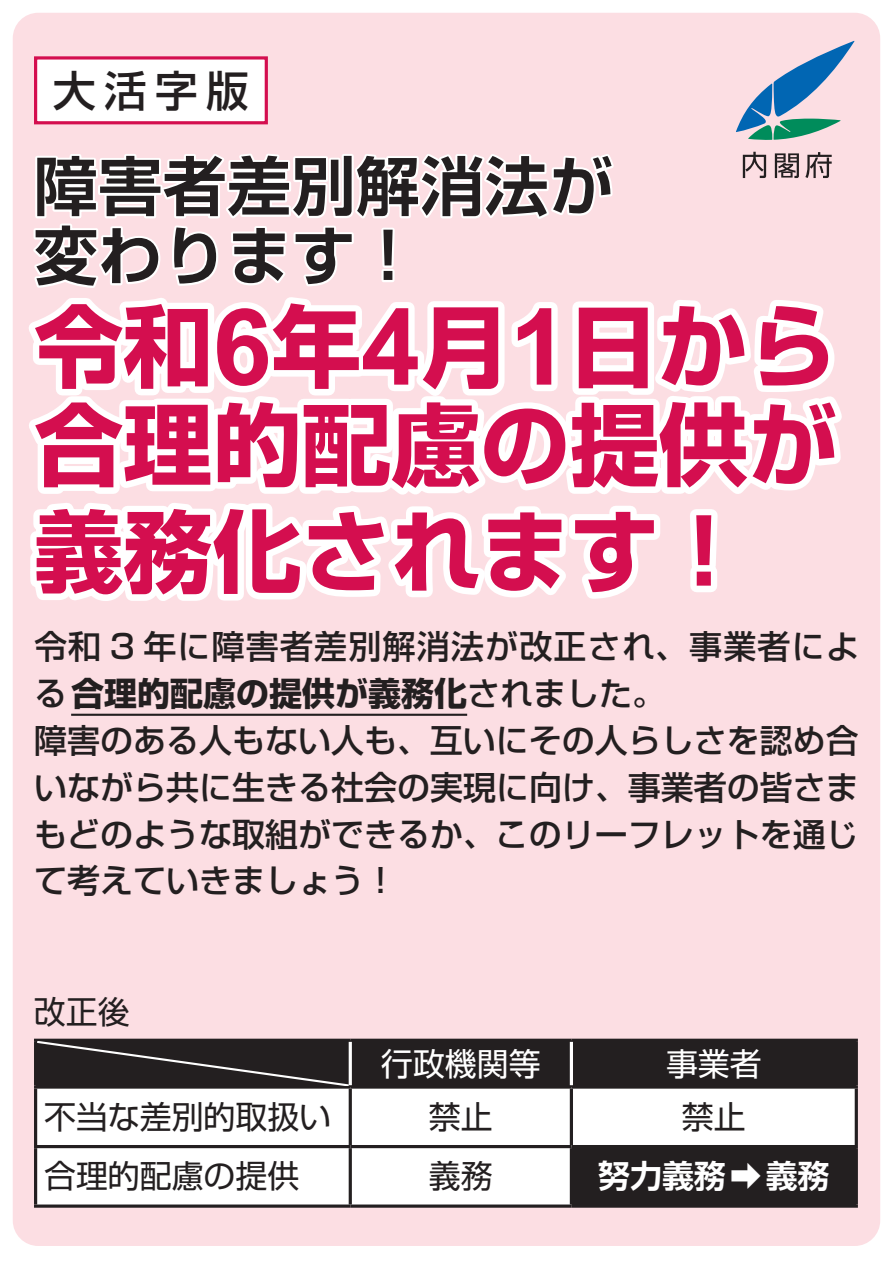
<style>
.page{position:relative;width:893px;height:1263px;background:#fff}
.page>*{position:absolute;margin:0;border:0;box-sizing:border-box;transform-origin:0 0}
.t1{font:700 89.25px/98.2px "Shin Go Pro";color:#d40e4f}
.t2{font:700 63.75px/69.6px "Shin Go Pro De";letter-spacing:.01em;color:#231f20}
.t3{font:500 42.45px "Shin Go Pro";color:#231f20}
.t4{font:500 33px/46.8px "Shin Go Pro";color:#231f20}
.t5{font:31.95px "Shin Go Pro";color:#231f20}
.t6{font:31.95px "Shin Go Pro";color:#fff}
.t7{font:700 31.95px "Shin Go Pro De";color:#fff}
.s1{font-family:"Arial";font-size:106.35px}
.s2{font-weight:700}
</style>
<div class="page">
<div style="left:13px;top:13px;width:867px;height:1233px;background:#fcdee3;border-radius:26px"></div>
<div style="left:36px;top:58px;width:230px;height:65px;background:#fff"></div>
<div style="left:34px;top:56px;width:234px;height:68px;border:3px solid #d40e4f"></div>
<hr style="left:71px;top:714px;width:396px;height:2px;background:#231f20">
<div style="left:352px;top:1042px;width:503px;height:162px;background:#231f20"></div>
<div style="left:37px;top:1089px;width:533px;height:115px;background:#fff"></div>
<div style="left:571px;top:1087px;width:285px;height:59px;background:#fff"></div>
<hr style="left:34px;top:1039px;width:316px;height:3px;background:#231f20">
<hr style="left:34px;top:1042px;width:3px;height:43px;background:#231f20">
<hr style="left:350px;top:1039px;width:221px;height:3px;background:#231f20">
<hr style="left:571px;top:1039px;width:287px;height:3px;background:#231f20">
<hr style="left:855px;top:1042px;width:3px;height:43px;background:#231f20">
<hr style="left:34px;top:1089px;width:3px;height:56px;background:#231f20">
<hr style="left:855px;top:1089px;width:3px;height:56px;background:#231f20">
<hr style="left:34px;top:1148px;width:3px;height:56px;background:#231f20">
<hr style="left:855px;top:1148px;width:3px;height:56px;background:#231f20">
<svg style="left:34px;top:1204px;width:316px;height:4px"></svg>
<svg style="left:350px;top:1204px;width:221px;height:4px"></svg>
<svg style="left:571px;top:1204px;width:287px;height:4px"></svg>
<hr style="left:349px;top:1042px;width:3px;height:43px;background:#fff">
<hr style="left:570px;top:1042px;width:3px;height:43px;background:#fff">
<svg style="left:34px;top:1085px;width:316px;height:4px"></svg>
<svg style="left:350px;top:1085px;width:221px;height:4px"></svg>
<hr style="left:349px;top:1089px;width:3px;height:56px;background:#231f20">
<svg style="left:571px;top:1085px;width:287px;height:4px"></svg>
<hr style="left:570px;top:1089px;width:3px;height:56px;background:#231f20">
<hr style="left:34px;top:1145px;width:316px;height:3px;background:#231f20">
<hr style="left:350px;top:1145px;width:221px;height:3px;background:#231f20">
<hr style="left:349px;top:1148px;width:3px;height:56px;background:#231f20">
<hr style="left:571px;top:1145px;width:287px;height:3px;background:#231f20">
<hr style="left:570px;top:1148px;width:3px;height:56px;background:#231f20">
<div style="left:37px;top:1042px;width:312px;height:43px;background:#231f20"></div>
<svg style="left:736px;top:41px;width:119px;height:99px"></svg>
<svg style="left:805px;top:152px;width:27px;height:26px"></svg>
<svg style="left:743px;top:152px;width:23px;height:26px"></svg>
<svg style="left:775px;top:153px;width:24px;height:25px"></svg>
<p class="t3" style="left:53px;top:56px;width:197px">大活字版</p>
<h2 class="t2" style="left:34px;top:144px;width:581px">障害者差別解消法が変わります！</h2>
<h1 class="t1" style="left:34px;top:288px;width:805px">令和<span class="s1">6</span>年<span class="s1">4</span>月<span class="s1">1</span>日から合理的配慮の提供が</h1>
<h1 class="t1" style="left:34px;top:493px;width:716px">義務化されます！</h1>
<p class="t4" style="left:34px;top:620px;width:826px">令和 3 年に障害者差別解消法が改正され、事業者による<span class="s2">合理的配慮の提供が義務化</span>されました。<br>障害のある人もない人も、互いにその人らしさを認め合いながら共に生きる社会の実現に向け、事業者の皆さまもどのような取組ができるか、このリーフレットを通じて考えていきましょう！</p>
<p class="t5" style="left:34px;top:986px;width:97px">改正後</p>
<p class="t6" style="left:381px;top:1037px;width:161px">行政機関等</p>
<p class="t6" style="left:666px;top:1037px;width:97px">事業者</p>
<p class="t5" style="left:44px;top:1090px;width:289px">不当な差別的取扱い</p>
<p class="t5" style="left:429px;top:1090px;width:65px">禁止</p>
<p class="t5" style="left:682px;top:1090px;width:65px">禁止</p>
<p class="t5" style="left:44px;top:1150px;width:257px">合理的配慮の提供</p>
<p class="t5" style="left:429px;top:1150px;width:65px">義務</p>
<p class="t7" style="left:598px;top:1150px;width:233px">努力義務➡義務</p>
</div>
